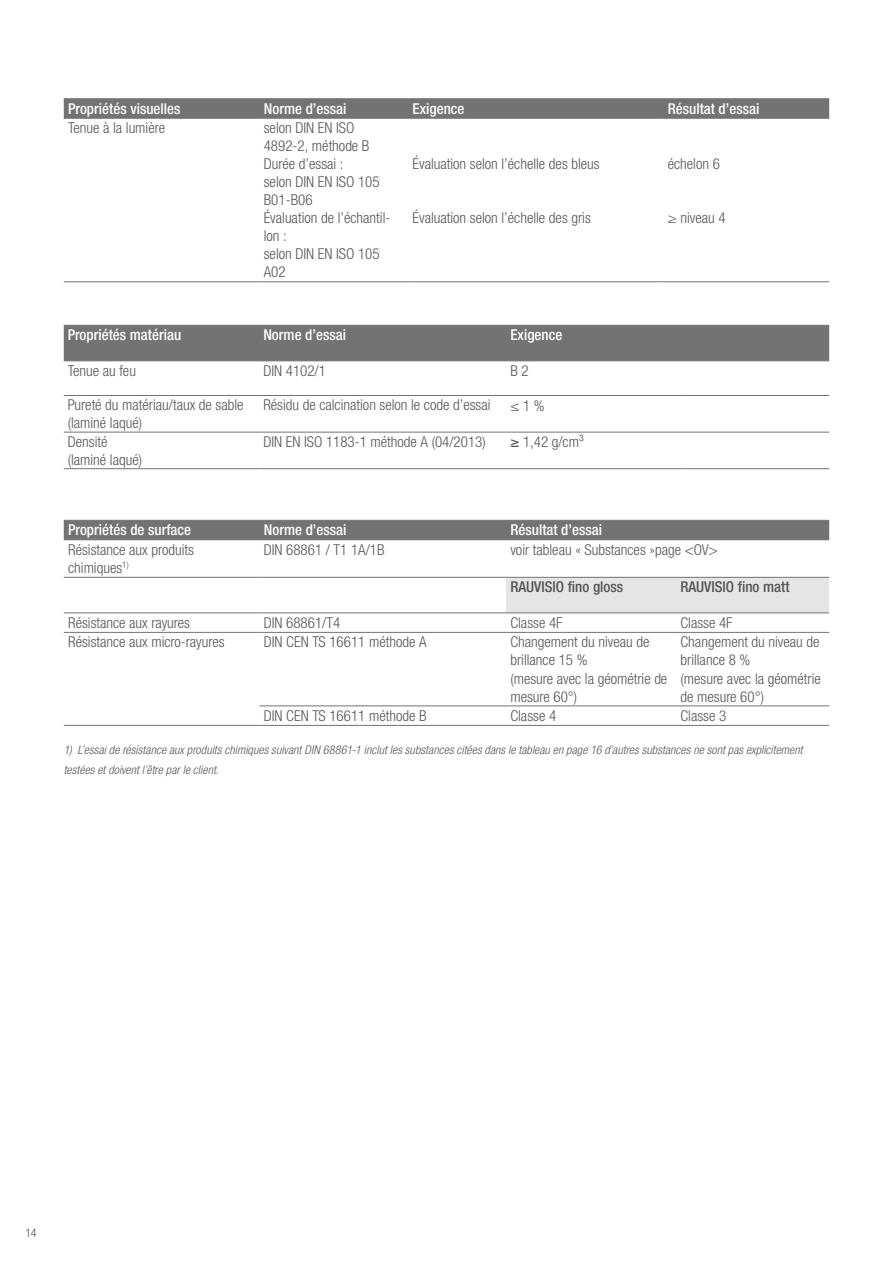
<style>
.page{position:relative;width:893px;height:1263px;background:#fff}
.page>*{position:absolute;margin:0;border:0;box-sizing:border-box;transform-origin:0 0}
.Table_text_10_pt_lef{font:300 condensed 15px/18px "Helvetica Neue LTW1 G";color:#565655}
.Table_text_10_pt_lef-2{font:500 condensed 15px "Helvetica Neue LTW1 G";color:#fff}
.Table_text_10_pt_lef-3{font:500 condensed 15px "Helvetica Neue LTW1 G";color:#565655}
.Bodytext{font:italic 300 condensed 12px/19.5px "Helvetica Neue LTW1 G";letter-spacing:.005em;color:#565655}
.t1{font:300 condensed 12px "Helvetica Neue LTW1 G";color:#565655}
.s1{font-weight:500}
</style>
<div class="page">
<div style="left:64px;top:99px;width:765px;height:19px;background:#737373"></div>
<hr style="left:64px;top:98px;width:195px;height:1px;background:#737373">
<hr style="left:259px;top:98px;width:149px;height:1px;background:#737373">
<hr style="left:64px;top:118px;width:195px;height:1px;background:#737373">
<hr style="left:259px;top:118px;width:149px;height:1px;background:#737373">
<hr style="left:64px;top:281px;width:195px;height:1px;background:#737373">
<hr style="left:259px;top:281px;width:149px;height:1px;background:#737373">
<hr style="left:408px;top:98px;width:255px;height:1px;background:#737373">
<hr style="left:663px;top:98px;width:166px;height:1px;background:#737373">
<hr style="left:408px;top:118px;width:255px;height:1px;background:#737373">
<hr style="left:663px;top:118px;width:166px;height:1px;background:#737373">
<hr style="left:408px;top:281px;width:255px;height:1px;background:#737373">
<hr style="left:663px;top:281px;width:166px;height:1px;background:#737373">
<div style="left:64px;top:326px;width:765px;height:35px;background:#737373"></div>
<hr style="left:64px;top:325px;width:195px;height:1px;background:#737373">
<hr style="left:259px;top:325px;width:247px;height:1px;background:#737373">
<hr style="left:64px;top:361px;width:195px;height:1px;background:#737373">
<hr style="left:259px;top:361px;width:247px;height:1px;background:#737373">
<hr style="left:64px;top:395px;width:195px;height:1px;background:#737373">
<hr style="left:259px;top:395px;width:247px;height:1px;background:#737373">
<hr style="left:680px;top:395px;width:149px;height:1px;background:#737373">
<hr style="left:64px;top:432px;width:195px;height:1px;background:#737373">
<hr style="left:259px;top:432px;width:247px;height:1px;background:#737373">
<hr style="left:680px;top:432px;width:149px;height:1px;background:#737373">
<hr style="left:64px;top:468px;width:195px;height:1px;background:#737373">
<hr style="left:259px;top:468px;width:247px;height:1px;background:#737373">
<hr style="left:680px;top:468px;width:149px;height:1px;background:#737373">
<hr style="left:506px;top:325px;width:174px;height:1px;background:#737373">
<hr style="left:680px;top:325px;width:149px;height:1px;background:#737373">
<hr style="left:506px;top:361px;width:174px;height:1px;background:#737373">
<hr style="left:680px;top:361px;width:149px;height:1px;background:#737373">
<hr style="left:506px;top:395px;width:174px;height:1px;background:#737373">
<hr style="left:506px;top:432px;width:174px;height:1px;background:#737373">
<hr style="left:506px;top:468px;width:174px;height:1px;background:#737373">
<div style="left:64px;top:521px;width:765px;height:18px;background:#737373"></div>
<div style="left:506px;top:578px;width:323px;height:35px;background:#e5e5e5"></div>
<hr style="left:64px;top:725px;width:195px;height:1px;background:#737373">
<hr style="left:506px;top:520px;width:170px;height:1px;background:#737373">
<hr style="left:676px;top:520px;width:153px;height:1px;background:#737373">
<hr style="left:506px;top:539px;width:170px;height:1px;background:#737373">
<hr style="left:676px;top:539px;width:153px;height:1px;background:#737373">
<hr style="left:259px;top:632px;width:247px;height:1px;background:#737373">
<hr style="left:506px;top:577px;width:170px;height:1px;background:#737373">
<hr style="left:676px;top:577px;width:153px;height:1px;background:#737373">
<hr style="left:506px;top:613px;width:170px;height:1px;background:#737373">
<hr style="left:676px;top:613px;width:153px;height:1px;background:#737373">
<hr style="left:506px;top:632px;width:170px;height:1px;background:#737373">
<hr style="left:676px;top:632px;width:153px;height:1px;background:#737373">
<hr style="left:64px;top:613px;width:195px;height:1px;background:#737373">
<hr style="left:64px;top:577px;width:195px;height:1px;background:#737373">
<hr style="left:64px;top:632px;width:195px;height:1px;background:#737373">
<hr style="left:259px;top:520px;width:247px;height:1px;background:#737373">
<hr style="left:259px;top:577px;width:247px;height:1px;background:#737373">
<hr style="left:64px;top:539px;width:195px;height:1px;background:#737373">
<hr style="left:64px;top:520px;width:195px;height:1px;background:#737373">
<hr style="left:259px;top:539px;width:247px;height:1px;background:#737373">
<hr style="left:259px;top:613px;width:247px;height:1px;background:#737373">
<hr style="left:259px;top:706px;width:247px;height:1px;background:#737373">
<hr style="left:259px;top:725px;width:247px;height:1px;background:#737373">
<hr style="left:506px;top:706px;width:170px;height:1px;background:#737373">
<hr style="left:506px;top:725px;width:170px;height:1px;background:#737373">
<hr style="left:676px;top:706px;width:153px;height:1px;background:#737373">
<hr style="left:676px;top:725px;width:153px;height:1px;background:#737373">
<p class="Table_text_10_pt_lef-2" style="left:68px;top:99px;width:114px">Propriétés visuelles</p>
<p class="Table_text_10_pt_lef-2" style="left:264px;top:99px;width:84px">Norme d’essai</p>
<p class="Table_text_10_pt_lef-2" style="left:413px;top:99px;width:53px">Exigence</p>
<p class="Table_text_10_pt_lef-2" style="left:668px;top:99px;width:93px">Résultat d’essai</p>
<p class="Table_text_10_pt_lef" style="left:68px;top:119px;width:98px">Tenue à la lumière</p>
<p class="Table_text_10_pt_lef" style="left:264px;top:119px;width:107px">selon DIN EN ISO<br>4892-2, méthode B</p>
<p class="Table_text_10_pt_lef" style="left:264px;top:155px;width:81px">Durée d’essai :</p>
<p class="Table_text_10_pt_lef" style="left:264px;top:173px;width:117px">selon DIN EN ISO 105<br>B01-B06</p>
<p class="Table_text_10_pt_lef" style="left:264px;top:209px;width:128px">Évaluation de l’échantil&shy;lon :</p>
<p class="Table_text_10_pt_lef" style="left:264px;top:245px;width:117px">selon DIN EN ISO 105<br>A02</p>
<p class="Table_text_10_pt_lef" style="left:413px;top:155px;width:189px">Évaluation selon l’échelle des bleus</p>
<p class="Table_text_10_pt_lef" style="left:668px;top:155px;width:54px">échelon 6</p>
<p class="Table_text_10_pt_lef" style="left:413px;top:209px;width:180px">Évaluation selon l’échelle des gris</p>
<p class="Table_text_10_pt_lef" style="left:668px;top:209px;width:59px">≥ niveau 4</p>
<p class="Table_text_10_pt_lef-2" style="left:68px;top:326px;width:115px">Propriétés matériau</p>
<p class="Table_text_10_pt_lef-2" style="left:263px;top:326px;width:84px">Norme d’essai</p>
<p class="Table_text_10_pt_lef-2" style="left:510px;top:326px;width:53px">Exigence</p>
<p class="Table_text_10_pt_lef" style="left:68px;top:361px;width:70px">Tenue au feu</p>
<p class="Table_text_10_pt_lef" style="left:263px;top:361px;width:64px">DIN 4102/1</p>
<p class="Table_text_10_pt_lef" style="left:510px;top:362px;width:20px">B 2</p>
<p class="Table_text_10_pt_lef" style="left:68px;top:396px;width:177px">Pureté du matériau/taux de sable (laminé laqué)</p>
<p class="Table_text_10_pt_lef" style="left:263px;top:396px;width:229px">Résidu de calcination selon le code d’essai</p>
<p class="Table_text_10_pt_lef" style="left:510px;top:396px;width:36px">≤ 1 %</p>
<p class="Table_text_10_pt_lef" style="left:68px;top:433px;width:76px">Densité (laminé laqué)</p>
<p class="Table_text_10_pt_lef" style="left:263px;top:433px;width:224px">DIN EN ISO 1183-1 méthode A (04/2013)</p>
<p class="Table_text_10_pt_lef" style="left:510px;top:433px;width:75px"><span class="s1">≥</span> 1,42 g/cm³</p>
<p class="Table_text_10_pt_lef-2" style="left:68px;top:521px;width:124px">Propriétés de surface</p>
<p class="Table_text_10_pt_lef-2" style="left:264px;top:521px;width:84px">Norme d’essai</p>
<p class="Table_text_10_pt_lef-2" style="left:510px;top:521px;width:93px">Résultat d’essai</p>
<p class="Table_text_10_pt_lef" style="left:68px;top:541px;width:127px">Résistance aux produits chimiques<sup>1)</sup></p>
<p class="Table_text_10_pt_lef" style="left:264px;top:541px;width:122px">DIN 68861 / T1 1A/1B</p>
<p class="Table_text_10_pt_lef" style="left:510px;top:541px;width:209px">voir tableau « Substances »page &lt;OV&gt;</p>
<p class="Table_text_10_pt_lef-3" style="left:510px;top:578px;width:114px">RAUVISIO fino gloss</p>
<p class="Table_text_10_pt_lef-3" style="left:680px;top:578px;width:110px">RAUVISIO fino matt</p>
<p class="Table_text_10_pt_lef" style="left:68px;top:614px;width:123px">Résistance aux rayures</p>
<p class="Table_text_10_pt_lef" style="left:264px;top:614px;width:78px">DIN 68861/T4</p>
<p class="Table_text_10_pt_lef" style="left:510px;top:614px;width:54px">Classe 4F</p>
<p class="Table_text_10_pt_lef" style="left:680px;top:614px;width:54px">Classe 4F</p>
<p class="Table_text_10_pt_lef" style="left:68px;top:633px;width:158px">Résistance aux micro-rayures</p>
<p class="Table_text_10_pt_lef" style="left:264px;top:633px;width:164px">DIN CEN TS 16611 méthode A</p>
<p class="Table_text_10_pt_lef" style="left:510px;top:633px;width:158px">Changement du niveau de brillance 15 %<br>(mesure avec la géométrie de mesure 60°)</p>
<p class="Table_text_10_pt_lef" style="left:680px;top:633px;width:142px">Changement du niveau de brillance 8 %<br>(mesure avec la géométrie de mesure 60°)</p>
<p class="Table_text_10_pt_lef" style="left:264px;top:707px;width:164px">DIN CEN TS 16611 méthode B</p>
<p class="Table_text_10_pt_lef" style="left:510px;top:707px;width:47px">Classe 4</p>
<p class="Table_text_10_pt_lef" style="left:680px;top:707px;width:47px">Classe 3</p>
<p class="Bodytext" style="left:64px;top:740px;width:740px">1) L’essai de résistance aux produits chimiques suivant DIN 68861-1 inclut les substances citées dans le tableau en page 16 d’autres substances ne sont pas explicitement testées et doivent l’être par le client.</p>
<p class="t1" style="left:26px;top:1226px;width:13px">14</p>
</div>
